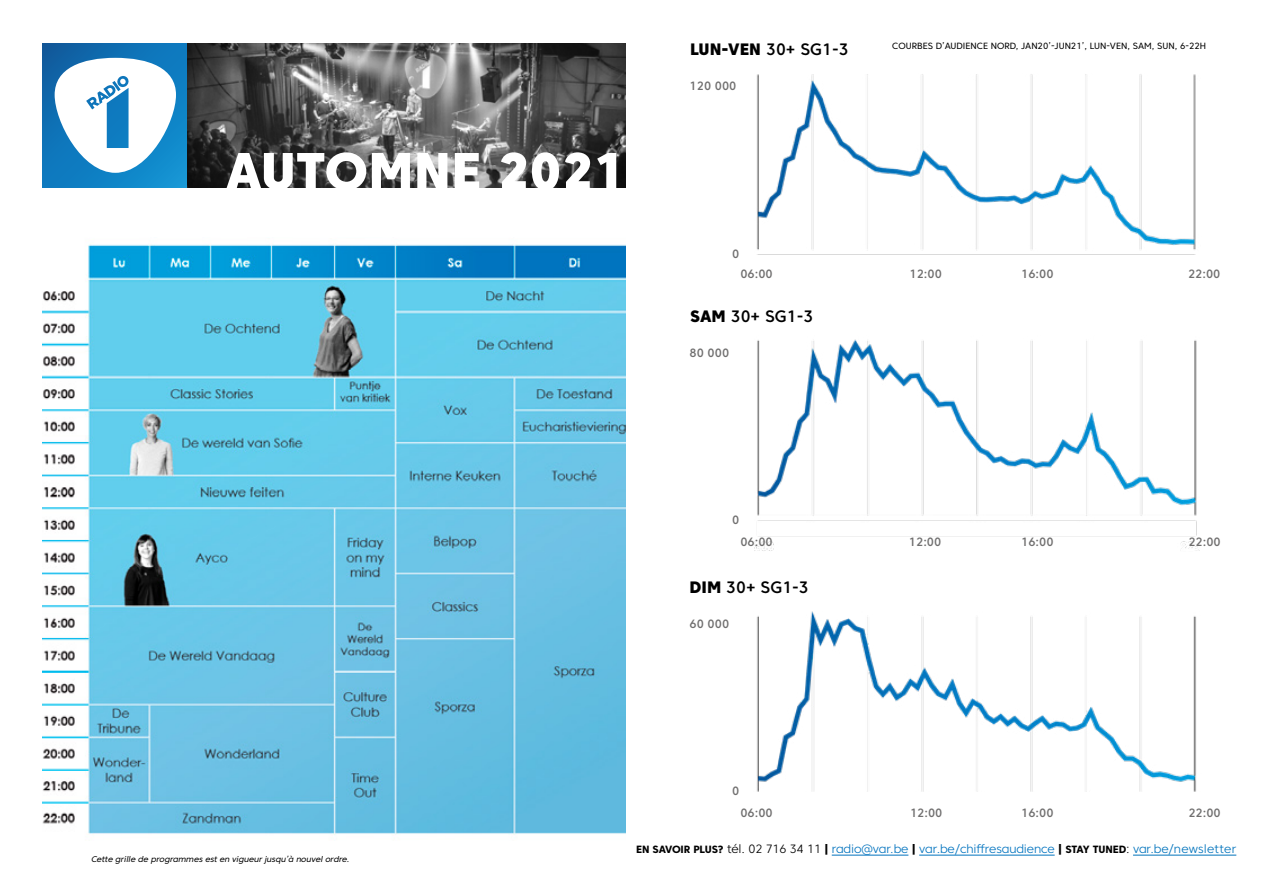
<style>
.page{position:relative;width:1263px;height:893px;background:#fff}
.page>*{position:absolute;margin:0;border:0;box-sizing:border-box;transform-origin:0 0}
.t1{font:700 60.3px "Core Sans C 65";color:#fff}
.t2{font:800 52.5px "Core Sans C 85";color:#fff}
.t3{font:500 16.5px "Core Sans C 55";color:#000}
.t4{font:300 12px "Core Sans C 35";letter-spacing:-.01em;color:#0073bf}
.t5{font:500 12px "Core Sans C 55";color:#706f6f}
.t6{font:9px "Core Sans C 45";color:#000}
.t7{font:8.25px "Core Sans C 45 Regular It";color:#000}
.s1{font-family:"Core Sans C 85";font-weight:800}
.s2{font-family:"Core Sans C 75";font-weight:800;font-size:10.5px;color:#000}
.s3{color:#000}
.s4{font-family:"Core Sans C 75";font-weight:800;color:#000}
.s5{color:#0072be}
.s6{color:#0073bc}
</style>
<div class="page">
<img style="left:756px;top:74px;width:440px;height:176px">
<img style="left:754px;top:339px;width:445px;height:212px">
<img style="left:756px;top:611px;width:440px;height:181px">
<svg style="left:43px;top:43px;width:144px;height:145px;background:#0f78bb"></svg>
<img style="left:187px;top:43px;width:438px;height:145px">
<svg style="left:55px;top:58px;width:121px;height:115px"></svg>
<hr style="left:832px;top:855px;width:76px;height:1px;background:#0072be">
<hr style="left:919px;top:855px;width:136px;height:1px;background:#0073bf">
<hr style="left:1133px;top:855px;width:103px;height:1px;background:#0073bc">
<img style="left:42px;top:244px;width:583px;height:591px">
<h1 class="t1" style="left:187px;top:99px;width:397px">NAJAAR 2019</h1>
<h2 class="t2" style="left:225px;top:139px;width:401px">AUTOMNE 2021</h2>
<h3 class="t3" style="left:690px;top:39px;width:160px"><span class="s1">LUN-VEN</span> 30+ SG1-3</h3>
<p class="t5" style="left:690px;top:78px;width:48px">120 000</p>
<p class="t6" style="left:892px;top:41px;width:315px">COURBES D’AUDIENCE NORD, JAN20’-JUN21’, LUN-VEN, SAM, SUN, 6-22H</p>
<p class="t5" style="left:732px;top:246px;width:9px">0</p>
<p class="t5" style="left:740px;top:267px;width:34px">06:00</p>
<p class="t5" style="left:909px;top:267px;width:34px">12:00</p>
<p class="t5" style="left:1021px;top:267px;width:34px">16:00</p>
<p class="t5" style="left:1188px;top:267px;width:34px">22:00</p>
<h3 class="t3" style="left:690px;top:305px;width:125px"><span class="s1">SAM</span> 30+ SG1-3</h3>
<p class="t5" style="left:690px;top:345px;width:41px">80 000</p>
<p class="t5" style="left:732px;top:512px;width:9px">0</p>
<p class="t5" style="left:740px;top:534px;width:34px">06:00</p>
<p class="t5" style="left:909px;top:534px;width:34px">12:00</p>
<p class="t5" style="left:1021px;top:534px;width:34px">16:00</p>
<p class="t5" style="left:1188px;top:534px;width:34px">22:00</p>
<h3 class="t3" style="left:690px;top:577px;width:121px"><span class="s1">DIM</span> 30+ SG1-3</h3>
<p class="t5" style="left:690px;top:616px;width:41px">60 000</p>
<p class="t7" style="left:91px;top:854px;width:260px">Cette grille de programmes est en vigueur jusqu’à nouvel ordre.</p>
<p class="t5" style="left:732px;top:784px;width:9px">0</p>
<p class="t5" style="left:740px;top:805px;width:34px">06:00</p>
<p class="t5" style="left:910px;top:805px;width:34px">12:00</p>
<p class="t5" style="left:1021px;top:805px;width:34px">16:00</p>
<p class="t5" style="left:1188px;top:805px;width:34px">22:00</p>
<p class="t4" style="left:636px;top:841px;width:602px"><span class="s2">EN SAVOIR PLUS?</span> <span class="s3">tél. 02 716 34 11</span> <span class="s4">|</span> <span class="s5">radio@var.be</span> <span class="s4">|</span> var.be/chiffresaudience <span class="s4">|</span> <span class="s2">STAY TUNED</span><span class="s3">:</span> <span class="s6">var.be/newsletter</span></p>
</div>
